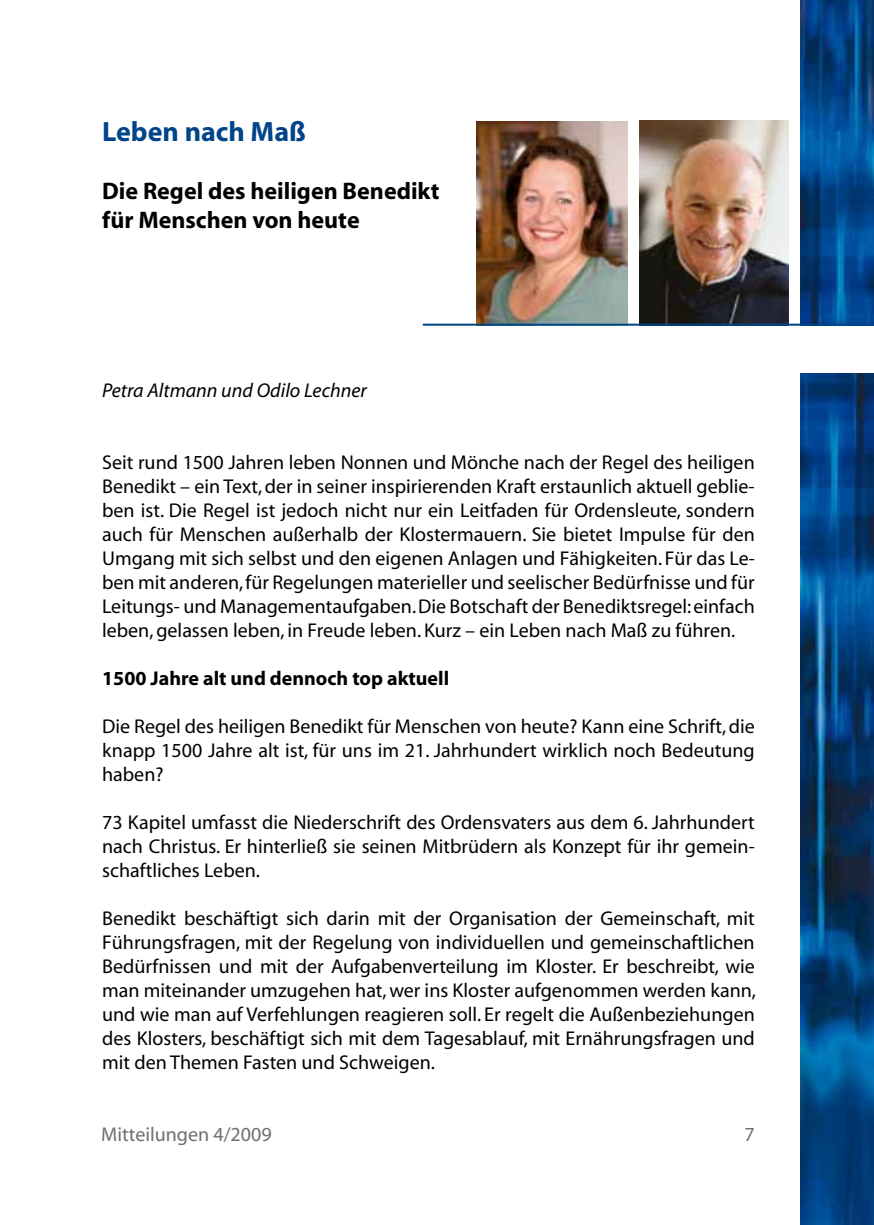
<style>
.page{position:relative;width:874px;height:1225px;background:#fff}
.page>*{position:absolute;margin:0;border:0;box-sizing:border-box;transform-origin:0 0}
.t1{font:700 28px "Myriad";color:#004489}
.t2{font:700 24px/28.8px "Myriad";color:#000}
.t3{font:20px/24px "Myriad";color:#000;text-align:justify}
.t4{font:700 20px "Myriad";color:#000}
.t5{font:italic 20px "Myriad";color:#000}
.t6{font:20px "Myriad";color:#6e6f70}
</style>
<div class="page">
<img style="left:800px;top:373px;width:73px;height:852px">
<img style="left:639px;top:120px;width:148px;height:204px">
<img style="left:799px;top:0;width:74px;height:324px">
<img style="left:476px;top:121px;width:151px;height:203px">
<hr style="left:422px;top:324px;width:451px;height:2px;background:#004489">
<h1 class="t1" style="left:102px;top:118px;width:205px">Leben nach Maß</h1>
<p class="t2" style="left:102px;top:177px;width:338px">Die Regel des heiligen Benedikt für Menschen von heute</p>
<p class="t5" style="left:102px;top:380px;width:266px">Petra Altmann und Odilo Lechner</p>
<p class="t3" style="left:102px;top:451px;width:654px">Seit rund 1500 Jahren leben Nonnen und Mönche nach der Regel des heiligen Benedikt – ein Text, der in seiner inspirierenden Kraft erstaunlich aktuell geblie&shy;ben ist. Die Regel ist jedoch nicht nur ein Leitfaden für Ordensleute, sondern auch für Menschen außerhalb der Klostermauern. Sie bietet Impulse für den Umgang mit sich selbst und den eigenen Anlagen und Fähigkeiten. Für das Le&shy;ben mit anderen, für Regelungen materieller und seelischer Bedürfnisse und für Leitungs- und Managementaufgaben. Die Botschaft der Benediktsregel: einfach leben, gelassen leben, in Freude leben. Kurz – ein Leben nach Maß zu führen.</p>
<p class="t4" style="left:102px;top:668px;width:348px">1500 Jahre alt und dennoch top aktuell</p>
<p class="t3" style="left:102px;top:715px;width:653px">Die Regel des heiligen Benedikt für Menschen von heute? Kann eine Schrift, die knapp 1500 Jahre alt ist, für uns im 21. Jahrhundert wirklich noch Bedeutung haben?</p>
<p class="t3" style="left:102px;top:811px;width:653px">73 Kapitel umfasst die Niederschrift des Ordensvaters aus dem 6. Jahrhundert nach Christus. Er hinterließ sie seinen Mitbrüdern als Konzept für ihr gemein&shy;schaftliches Leben.</p>
<p class="t3" style="left:102px;top:907px;width:655px">Benedikt beschäftigt sich darin mit der Organisation der Gemeinschaft, mit Führungsfragen, mit der Regelung von individuellen und gemeinschaftlichen Bedürfnissen und mit der Aufgabenverteilung im Kloster. Er beschreibt, wie man miteinander umzugehen hat, wer ins Kloster aufgenommen werden kann, und wie man auf Verfehlungen reagieren soll. Er regelt die Außenbeziehungen des Klosters, beschäftigt sich mit dem Tagesablauf, mit Ernährungsfragen und mit den Themen Fasten und Schweigen.</p>
<p class="t6" style="left:101px;top:1124px;width:172px">Mitteilungen 4/2009</p>
<p class="t6" style="left:744px;top:1124px;width:12px">7</p>
</div>
